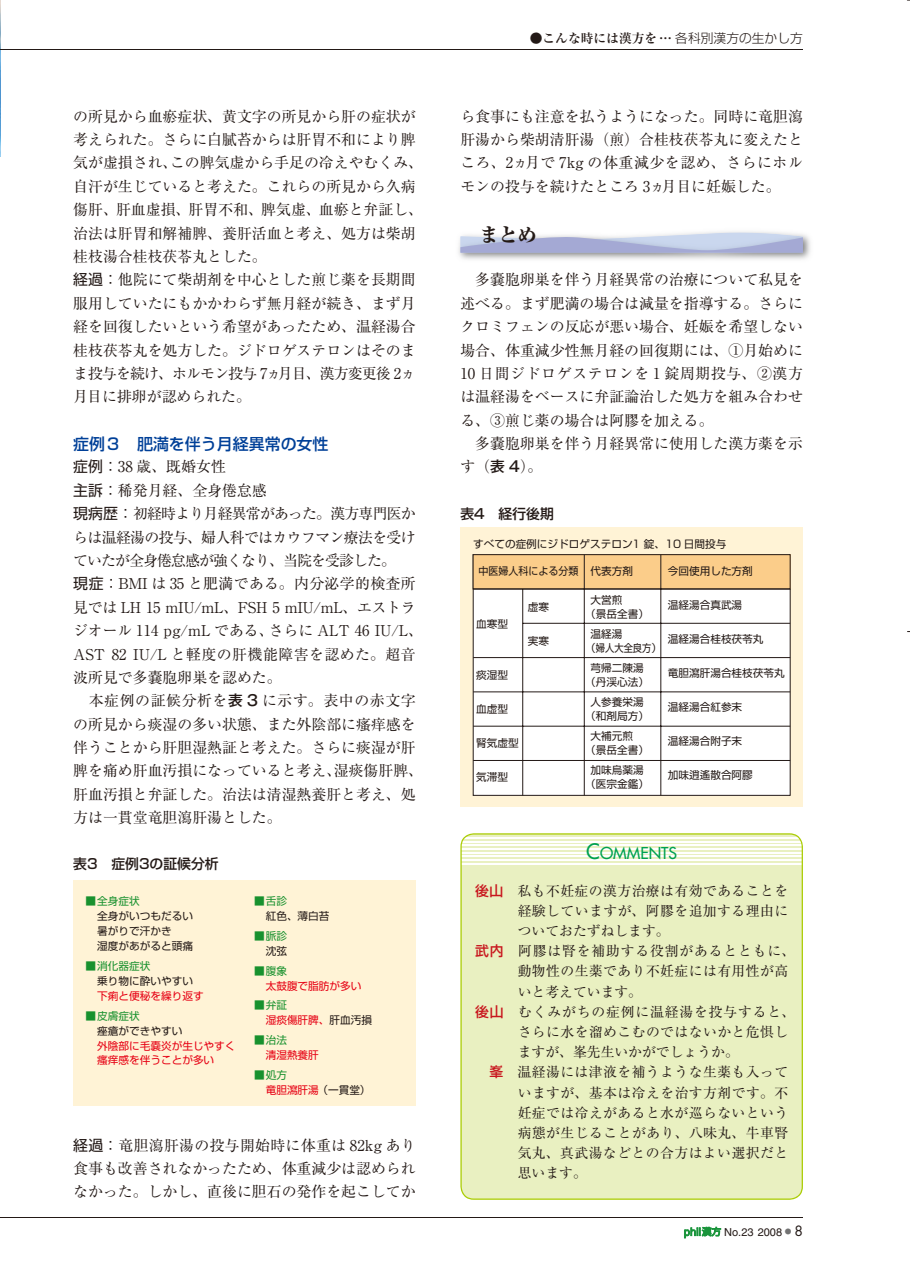
<style>
.page{position:relative;width:910px;height:1262px;background:#fff}
.page>*{position:absolute;margin:0;border:0;box-sizing:border-box;transform-origin:0 0}
.t1{font:19.2px "Ryumin Pro Heavy 90 pv RKSJ H";color:#231916}
.t2{font:15.9px "Shin Go Pro Medium 90 pv RKSJ H";color:#004098}
.t3{font:15.9px "Futura";color:#00a151}
.t4{font:14.85px/23.4px "Ryumin Pro Regular 90 pv RKSJ H";color:#231916}
.t5{font:13.8px "Ryumin Pro Regular 90 pv RKSJ H";letter-spacing:.03em;color:#231916}
.t6{font:13.8px "Ryumin Pro Regular 90 pv RKSJ H";letter-spacing:.06em;color:#231916}
.t7{font:13.8px "Ryumin Pro Regular 90 pv RKSJ H";color:#231916}
.t8{font:13.8px "Shin Go Pro Medium 90 pv RKSJ H";color:#231916}
.t9{font:12.75px "Ryumin Pro Bold 90 pv RKSJ H";color:#231916}
.t10{font:10.95px "Helvetica";color:#231916}
.t11{font:10.65px/13.8px "Shin Go Pro Regular 90 pv RKSJ H";color:#231916}
.t12{font:10.65px/14.9px "Shin Go Pro Regular 90 pv RKSJ H";color:#e60013}
.t13{font:10.65px "Shin Go Pro Regular 90 pv RKSJ H";color:#18912e}
.t14{font:10.65px "Shin Go Pro Regular 90 pv RKSJ H";color:#231916;scale:.94 1}
.s1{font-family:"Shin Go Pro Regular 90 pv RKSJ H"}
.s2{font-family:"Gothic MB101 Pro Medium 90 pv RKSJ H"}
.s3{color:#18912e}
.s4{color:#231916}
.s5{font-family:"Shin Go Pro Light 90 pv RKSJ H"}
.s6{font-size:20.7px}
.s7{font-family:"Shin Go Pro Medium 90 pv RKSJ H";color:#c8171e}
.s8{color:#19943b}
.s9{font-family:"Shin Go Pro Regular 90 pv RKSJ H";font-size:9.6px;color:#19943b}
.s10{font-family:"Futura";font-size:13.8px}
</style>
<div class="page">
<img style="left:0;top:1px;width:1px;height:155px">
<hr style="left:1px;top:1218px;width:801px;height:1px;background:#231916">
<div style="left:460px;top:833px;width:342px;height:367px;background:#e9f0c1"></div>
<img style="left:458px;top:234px;width:353px;height:26px">
<svg style="left:460px;top:231px;width:342px;height:22px"></svg>
<hr style="left:0;top:49px;width:802px;height:1px;background:#231916">
<div style="left:73px;top:880px;width:342px;height:226px;background:#fff3d6"></div>
<div style="left:460px;top:527px;width:342px;height:280px;background:#fff3d6"></div>
<div style="left:473px;top:555px;width:317px;height:240px;background:#fff"></div>
<div style="left:473px;top:555px;width:317px;height:34px;background:#fbcd8a"></div>
<div style="left:472px;top:554px;width:318px;height:35px;border:1px solid #231916"></div>
<hr style="left:473px;top:589px;width:317px;height:1px;background:#231916">
<hr style="left:522px;top:623px;width:268px;height:1px;background:#231916">
<hr style="left:473px;top:657px;width:317px;height:1px;background:#231916">
<hr style="left:473px;top:692px;width:317px;height:1px;background:#231916">
<hr style="left:473px;top:726px;width:317px;height:1px;background:#231916">
<hr style="left:473px;top:760px;width:317px;height:1px;background:#231916">
<hr style="left:660px;top:555px;width:1px;height:240px;background:#231916">
<hr style="left:584px;top:555px;width:1px;height:240px;background:#231916">
<hr style="left:522px;top:589px;width:1px;height:206px;background:#231916">
<p class="t4" style="left:73px;top:106px;width:351px">の所見から血瘀症状、黄文字の所見から肝の症状が考えられた。さらに白膩苔からは肝胃不和により脾気が虚損され、この脾気虚から手足の冷えやむくみ、自汗が生じていると考えた。これらの所見から久病傷肝、肝血虚損、肝胃不和、脾気虚、血瘀と弁証し、治法は肝胃和解補脾、養肝活血と考え、処方は柴胡桂枝湯合桂枝茯苓丸とした。<br><span class="s1">経過：</span>他院にて柴胡剤を中心とした煎じ薬を長期間服用していたにもかかわらず無月経が続き、まず月経を回復したいという希望があったため、温経湯合桂枝茯苓丸を処方した。ジドロゲステロンはそのまま投与を続け、ホルモン投与 7ヵ月目、漢方変更後 2ヵ月目に排卵が認められた。</p>
<p class="t2" style="left:73px;top:438px;width:257px">症例３　肥満を伴う月経異常の女性</p>
<p class="t4" style="left:73px;top:457px;width:351px"><span class="s1">症例：</span>38 歳、既婚女性<br><span class="s1">主訴：</span>稀発月経、全身倦怠感<br><span class="s1">現病歴：</span>初経時より月経異常があった。漢方専門医からは温経湯の投与、婦人科ではカウフマン療法を受けていたが全身倦怠感が強くなり、当院を受診した。<br><span class="s1">現症：</span>BMI は 35 と肥満である。内分泌学的検査所見では LH 15 mIU/mL、FSH 5 mIU/mL、エストラジオール 114 pg/mL である、さらに ALT 46 IU/L、<br>AST 82 IU/L と軽度の肝機能障害を認めた。超音波所見で多嚢胞卵巣を認めた。<br>　本症例の証候分析を<span class="s2">表 3</span> に示す。表中の赤文字の所見から痰湿の多い状態、また外陰部に瘙痒感を伴うことから肝胆湿熱証と考えた。さらに痰湿が肝脾を痛め肝血汚損になっていると考え、湿痰傷肝脾、肝血汚損と弁証した。治法は清湿熱養肝と考え、処方は一貫堂竜胆瀉肝湯とした。</p>
<p class="t8" style="left:73px;top:859px;width:147px">表3　症例3の証候分析</p>
<p class="t13" style="left:86px;top:897px;width:56px">■全身症状</p>
<p class="t11" style="left:97px;top:910px;width:97px;line-height:14.9px">全身がいつもだるい暑がりで汗かき<br>湿度があがると頭痛</p>
<p class="t13" style="left:86px;top:962px;width:66px">■消化器症状</p>
<p class="t11" style="left:97px;top:975px;width:97px">乗り物に酔いやすい</p>
<p class="t12" style="left:97px;top:990px;width:108px">下痢と便秘を繰り返す</p>
<p class="t13" style="left:86px;top:1012px;width:56px">■皮膚症状</p>
<p class="t11" style="left:97px;top:1025px;width:87px">痤瘡ができやすい</p>
<p class="t12" style="left:97px;top:1039px;width:140px">外陰部に毛嚢炎が生じやすく瘙痒感を伴うことが多い</p>
<p class="t13" style="left:254px;top:897px;width:34px">■舌診</p>
<p class="t11" style="left:266px;top:910px;width:65px">紅色、薄白苔</p>
<p class="t13" style="left:254px;top:932px;width:34px">■脈診</p>
<p class="t11" style="left:266px;top:945px;width:23px">沈弦</p>
<p class="t13" style="left:254px;top:967px;width:34px">■腹象</p>
<p class="t12" style="left:266px;top:980px;width:97px">太鼓腹で脂肪が多い</p>
<p class="t12" style="left:266px;top:999px;width:108px;text-indent:-12px"><span class="s3">■弁証<br></span>湿痰傷肝脾、<span class="s4">肝血汚損</span></p>
<p class="t13" style="left:254px;top:1036px;width:34px">■治法</p>
<p class="t12" style="left:266px;top:1049px;width:55px">清湿熱養肝</p>
<p class="t12" style="left:266px;top:1069px;width:106px;text-indent:-12px"><span class="s3">■処方<br></span>竜胆瀉肝湯<span class="s4">（一貫堂）</span></p>
<p class="t4" style="left:73px;top:1135px;width:344px;text-align:justify"><span class="s1">経過：</span>竜胆瀉肝湯の投与開始時に体重は 82kg あり食事も改善されなかったため、体重減少は認められなかった。しかし、直後に胆石の発作を起こしてか</p>
<p class="t9" style="left:529px;top:33px;width:275px">●こんな時には漢方を … <span class="s5">各科別漢方の生かし方</span></p>
<p class="t4" style="left:460px;top:106px;width:344px;text-align:justify">ら食事にも注意を払うようになった。同時に竜胆瀉肝湯から柴胡清肝湯（煎）合桂枝茯苓丸に変えたところ、2ヵ月で 7kg の体重減少を認め、さらにホルモンの投与を続けたところ 3ヵ月目に妊娠した。</p>
<p class="t1" style="left:460px;top:228px;width:78px">　まとめ</p>
<p class="t4" style="left:460px;top:270px;width:344px">　多嚢胞卵巣を伴う月経異常の治療について私見を述べる。まず肥満の場合は減量を指導する。さらにクロミフェンの反応が悪い場合、妊娠を希望しない場合、体重減少性無月経の回復期には、①月始めに<br>10 日間ジドロゲステロンを 1 錠周期投与、②漢方は温経湯をベースに弁証論治した処方を組み合わせる、③煎じ薬の場合は阿膠を加える。<br>　多嚢胞卵巣を伴う月経異常に使用した漢方薬を示す（<span class="s2">表 4</span>）。</p>
<p class="t8" style="left:460px;top:508px;width:95px">表4　経行後期</p>
<p class="t11" style="left:473px;top:539px;width:255px">すべての症例にジドロゲステロン1 錠、10 日間投与</p>
<p class="t14" style="left:478px;top:567px;width:108px">中医婦人科による分類</p>
<p class="t11" style="left:667px;top:566px;width:87px">今回使用した方剤</p>
<p class="t11" style="left:667px;top:600px;width:76px">温経湯合真武湯</p>
<p class="t11" style="left:667px;top:634px;width:97px">温経湯合桂枝茯苓丸</p>
<p class="t11" style="left:667px;top:668px;width:118px">竜胆瀉肝湯合桂枝茯苓丸</p>
<p class="t11" style="left:667px;top:702px;width:76px">温経湯合紅参末</p>
<p class="t11" style="left:667px;top:736px;width:76px">温経湯合附子末</p>
<p class="t11" style="left:667px;top:770px;width:87px">加味逍遙散合阿膠</p>
<p class="t11" style="left:590px;top:566px;width:44px">代表方剤</p>
<p class="t11" style="left:585px;top:594px;width:65px;text-indent:5px">大営煎<br>（景岳全書）</p>
<p class="t11" style="left:585px;top:628px;width:78px;text-indent:5px">温経湯<br>（婦人大全良方）</p>
<p class="t11" style="left:585px;top:663px;width:65px;text-align:center">芎帰二陳湯（丹渓心法）</p>
<p class="t11" style="left:585px;top:697px;width:65px;text-align:center">人参養栄湯（和剤局方）</p>
<p class="t11" style="left:585px;top:731px;width:65px;text-indent:5px">大補元煎<br>（景岳全書）</p>
<p class="t11" style="left:585px;top:765px;width:65px;text-align:center">加味烏薬湯（医宗金鑑）</p>
<p class="t11" style="left:527px;top:601px;width:23px">虚寒</p>
<p class="t11" style="left:527px;top:635px;width:23px">実寒</p>
<p class="t11" style="left:476px;top:618px;width:33px">血寒型</p>
<p class="t11" style="left:476px;top:669px;width:33px">痰湿型</p>
<p class="t11" style="left:476px;top:703px;width:33px">血虚型</p>
<p class="t11" style="left:476px;top:737px;width:44px">腎気虚型</p>
<p class="t11" style="left:476px;top:771px;width:33px">気滞型</p>
<p class="t3" style="left:586px;top:846px;width:92px"><span class="s6">C</span>OMMENTS</p>
<p class="t5" style="left:475px;top:885px;width:314px"><span class="s7">後山　</span>私も不妊症の漢方治療は有効であることを</p>
<p class="t5" style="left:517px;top:905px;width:272px">経験していますが、阿膠を追加する理由に</p>
<p class="t7" style="left:517px;top:926px;width:154px">ついておたずねします。</p>
<p class="t6" style="left:475px;top:946px;width:321px"><span class="s7">武内　</span>阿膠は腎を補助する役割があるとともに、</p>
<p class="t5" style="left:517px;top:966px;width:272px">動物性の生薬であり不妊症には有用性が高</p>
<p class="t7" style="left:517px;top:986px;width:126px">いと考えています。</p>
<p class="t6" style="left:475px;top:1006px;width:321px"><span class="s7">後山　</span>むくみがちの症例に温経湯を投与すると、</p>
<p class="t5" style="left:517px;top:1027px;width:272px">さらに水を溜めこむのではないかと危惧し</p>
<p class="t7" style="left:517px;top:1047px;width:223px">ますが、峯先生いかがでしょうか。</p>
<p class="t5" style="left:475px;top:1067px;width:314px"><span class="s7">　峯　</span>温経湯には津液を補うような生薬も入って</p>
<p class="t5" style="left:517px;top:1087px;width:272px">いますが、基本は冷えを治す方剤です。不</p>
<p class="t5" style="left:517px;top:1107px;width:272px">妊症では冷えがあると水が巡らないという</p>
<p class="t5" style="left:517px;top:1128px;width:272px">病態が生じることがあり、八味丸、牛車腎</p>
<p class="t5" style="left:517px;top:1148px;width:272px">気丸、真武湯などとの合方はよい選択だと</p>
<p class="t5" style="left:517px;top:1168px;width:71px">思います。</p>
<p class="t10" style="left:683px;top:1228px;width:120px"><span class="s8">phil</span><span class="s9">漢方</span> No.23 2008 <sup>●</sup> <span class="s10">8</span></p>
</div>
